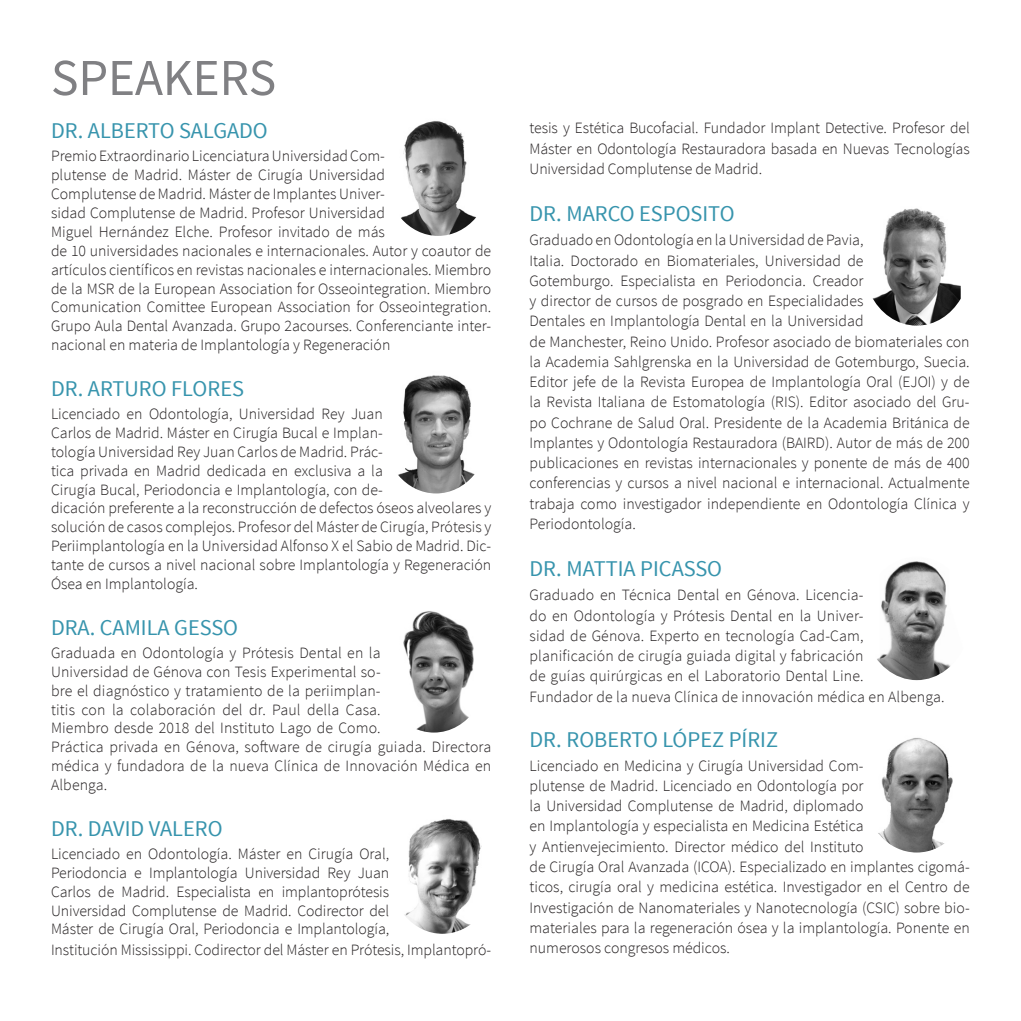
<style>
.page{position:relative;width:1021px;height:1021px;background:#fff}
.page>*{position:absolute;margin:0;border:0;box-sizing:border-box;transform-origin:0 0}
.t1{font:51.75px "Source Sans Pro";color:#808083}
.t2{font:22.5px "Source Sans Pro";color:#3794ad}
.t3{font:300 15.75px/20.2px "Source Sans Pro";color:#231f20}
</style>
<div class="page">
<img style="left:401px;top:121px;width:75px;height:115px">
<img style="left:398px;top:375px;width:77px;height:118px">
<img style="left:403px;top:611px;width:71px;height:121px">
<img style="left:878px;top:738px;width:75px;height:114px">
<img style="left:872px;top:208px;width:88px;height:117px">
<img style="left:404px;top:819px;width:78px;height:114px">
<img style="left:877px;top:561px;width:74px;height:119px">
<h1 class="t1" style="left:51px;top:46px;width:226px">SPEAKERS</h1>
<h2 class="t2" style="left:51px;top:117px;width:218px">DR. ALBERTO SALGADO</h2>
<p class="t3" style="left:51px;top:147px;width:441px;line-height:18.9px">Premio Extraordinario Licenciatura Universidad Com-<br>plutense de Madrid. Máster de Cirugía Universidad<br>Complutense de Madrid. Máster de Implantes Univer-<br>sidad Complutense de Madrid. Profesor Universidad<br>Miguel Hernández Elche. Profesor invitado de más<br>de 10 universidades nacionales e internacionales. Autor y coautor de artículos científicos en revistas nacionales e internacionales. Miembro de la MSR de la European Association for Osseointegration. Miembro Comunication Comittee European Association for Osseointegration.<br>Grupo Aula Dental Avanzada. Grupo 2acourses. Conferenciante inter&shy;nacional en materia de Implantología y Regeneración</p>
<h2 class="t2" style="left:51px;top:375px;width:194px">DR. ARTURO FLORES</h2>
<p class="t3" style="left:51px;top:404px;width:441px;line-height:18.9px">Licenciado en Odontología, Universidad Rey Juan<br>Carlos de Madrid. Máster en Cirugía Bucal e Implan-<br>tología Universidad Rey Juan Carlos de Madrid. Prác-<br>tica privada en Madrid dedicada en exclusiva a la<br>Cirugía Bucal, Periodoncia e Implantología, con de-<br>dicación preferente a la reconstrucción de defectos óseos alveolares y solución de casos complejos. Profesor del Máster de Cirugía, Prótesis y Periimplantología en la Universidad Alfonso X el Sabio de Madrid. Dic&shy;tante de cursos a nivel nacional sobre Implantología y Regeneración Ósea en Implantología.</p>
<h2 class="t2" style="left:51px;top:613px;width:189px">DRA. CAMILA GESSO</h2>
<p class="t3" style="left:51px;top:643px;width:442px;line-height:18.9px">Graduada en Odontología y Prótesis Dental en la<br>Universidad de Génova con Tesis Experimental so-<br>bre el diagnóstico y tratamiento de la periimplan-<br>titis con la colaboración del dr. Paul della Casa.<br>Miembro desde 2018 del Instituto Lago de Como.<br>Práctica privada en Génova, software de cirugía guiada. Directora médica y fundadora de la nueva Clínica de Innovación Médica en Albenga.</p>
<h2 class="t2" style="left:51px;top:814px;width:173px">DR. DAVID VALERO</h2>
<p class="t3" style="left:51px;top:844px;width:441px;line-height:19.1px">Licenciado en Odontología. Máster en Cirugía Oral,<br>Periodoncia e Implantología Universidad Rey Juan<br>Carlos de Madrid. Especialista en implantoprótesis<br>Universidad Complutense de Madrid. Codirector del<br>Máster de Cirugía Oral, Periodoncia e Implantología,<br>Institución Mississippi. Codirector del Máster en Prótesis, Implantopró-</p>
<p class="t3" style="left:529px;top:118px;width:442px;text-align:justify">tesis y Estética Bucofacial. Fundador Implant Detective. Profesor del Máster en Odontología Restauradora basada en Nuevas Tecnologías Universidad Complutense de Madrid.</p>
<h2 class="t2" style="left:529px;top:200px;width:206px">DR. MARCO ESPOSITO</h2>
<p class="t3" style="left:529px;top:230px;width:442px">Graduado en Odontología en la Universidad de Pavia,<br>Italia. Doctorado en Biomateriales, Universidad de<br>Gotemburgo. Especialista en Periodoncia. Creador<br>y director de cursos de posgrado en Especialidades<br>Dentales en Implantología Dental en la Universidad<br>de Manchester, Reino Unido. Profesor asociado de biomateriales con la Academia Sahlgrenska en la Universidad de Gotemburgo, Suecia.<br>Editor jefe de la Revista Europea de Implantología Oral (EJOI) y de la Revista Italiana de Estomatología (RIS). Editor asociado del Gru&shy;po Cochrane de Salud Oral. Presidente de la Academia Británica de Implantes y Odontología Restauradora (BAIRD). Autor de más de 200 publicaciones en revistas internacionales y ponente de más de 400 conferencias y cursos a nivel nacional e internacional. Actualmente trabaja como investigador independiente en Odontología Clínica y Periodontología.</p>
<h2 class="t2" style="left:529px;top:554px;width:194px">DR. MATTIA PICASSO</h2>
<p class="t3" style="left:529px;top:585px;width:416px">Graduado en Técnica Dental en Génova. Licencia-<br>do en Odontología y Prótesis Dental en la Univer-<br>sidad de Génova. Experto en tecnología Cad-Cam, planificación de cirugía guiada digital y fabricación<br>de guías quirúrgicas en el Laboratorio Dental Line.<br>Fundador de la nueva Clínica de innovación médica en Albenga.</p>
<h2 class="t2" style="left:529px;top:725px;width:250px">DR. ROBERTO LÓPEZ PÍRIZ</h2>
<p class="t3" style="left:529px;top:755px;width:442px">Licenciado en Medicina y Cirugía Universidad Com-<br>plutense de Madrid. Licenciado en Odontología por<br>la Universidad Complutense de Madrid, diplomado<br>en Implantología y especialista en Medicina Estética<br>y Antienvejecimiento. Director médico del Instituto<br>de Cirugía Oral Avanzada (ICOA). Especializado en implantes cigomá&shy;ticos, cirugía oral y medicina estética. Investigador en el Centro de Investigación de Nanomateriales y Nanotecnología (CSIC) sobre bio&shy;materiales para la regeneración ósea y la implantología. Ponente en numerosos congresos médicos.</p>
</div>
